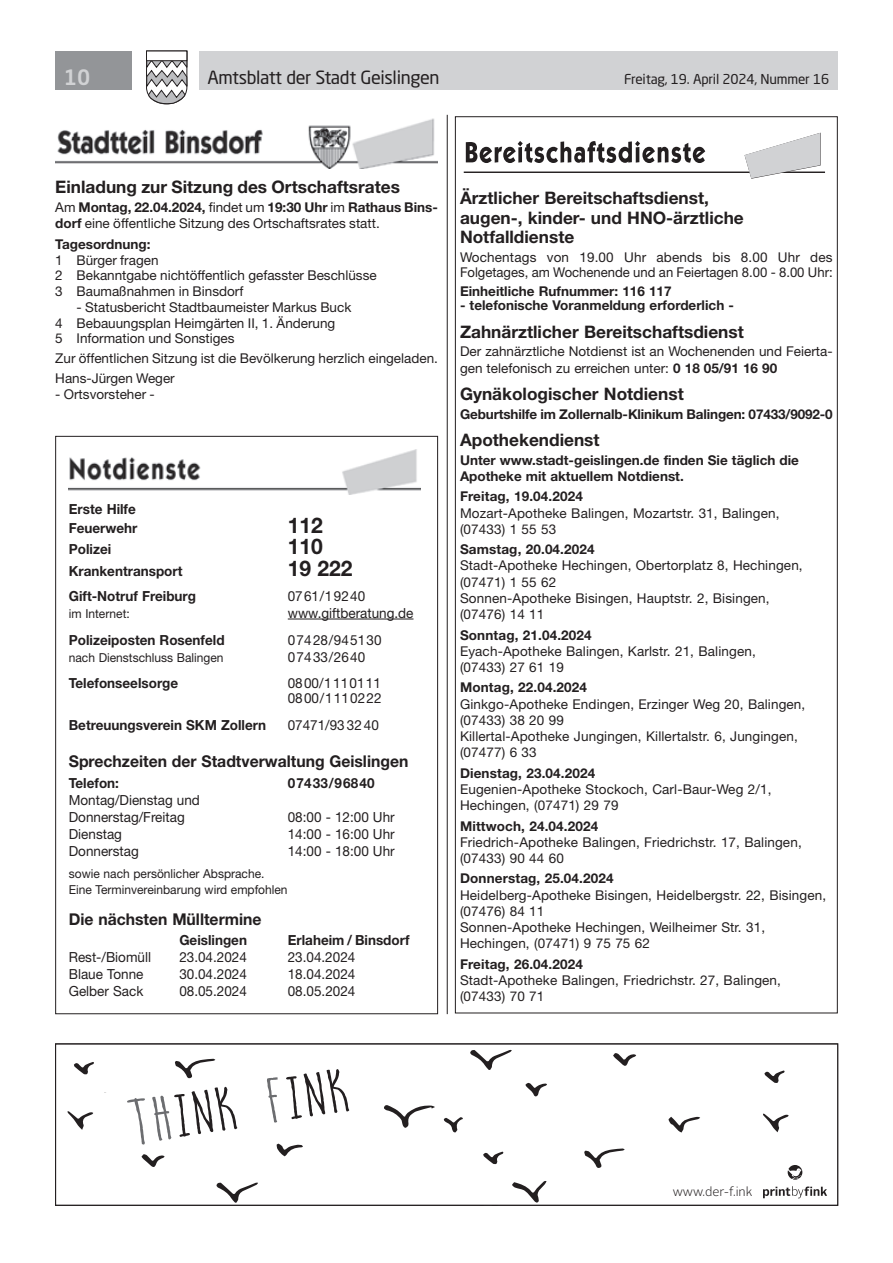
<style>
.page{position:relative;width:893px;height:1263px;background:#fff}
.page>*{position:absolute;margin:0;border:0;box-sizing:border-box;transform-origin:0 0}
.t1{font:55.05px "hellogoodbye";color:#231f20;scale:1.18 1}
.t2{font:700 21.6px "Helvetica Neue LT Std";color:#231f20}
.t3{font:500 21px "Neo Sans Std";color:#d1d2d4}
.t4{font:18px "Neo Sans Std";letter-spacing:-.02em;color:#231f20}
.t5{font:700 17.25px/19.4px "Helvetica Neue LT Std";color:#231f20}
.t6{font:700 16.2px "Helvetica Neue LT Std";color:#231f20}
.t7{font:13.95px/15.5px "Helvetica Neue LT Std";color:#231f20}
.t8{font:700 13.95px/19.5px "Helvetica Neue LT Std";color:#231f20}
.t9{font:700 13.95px "Helvetica Neue LT Std";letter-spacing:.05em;color:#231f20}
.t10{font:13.5px/16.2px "Helvetica Neue LT Std";letter-spacing:.01em;color:#231f20}
.t11{font:700 13.5px/16.2px "Helvetica Neue LT Std";color:#231f20}
.t12{font:13.5px "Neo Sans Std";letter-spacing:-.015em;color:#231f20}
.t13{font:300 12.75px "Alright Web";color:#231f20}
.t14{font:12.3px/15.5px "Helvetica Neue LT Std";color:#231f20}
.s1{font-weight:700}
.s2{color:#6c6d70}
</style>
<div class="page">
<div style="left:199px;top:51px;width:639px;height:38px;background:#d1d2d4"></div>
<div style="left:55px;top:51px;width:77px;height:38px;background:#939598"></div>
<svg style="left:146px;top:50px;width:42px;height:55px"></svg>
<div style="left:146px;top:51px;width:41px;height:10px;background:#fff;border:1px solid #231f20"></div>
<hr style="left:447px;top:115px;width:1px;height:899px;background:#231f20">
<img style="left:55px;top:118px;width:383px;height:50px">
<hr style="left:464px;top:172px;width:361px;height:1px;background:#231f20">
<svg style="left:744px;top:133px;width:77px;height:46px"></svg>
<svg style="left:466px;top:141px;width:239px;height:22px"></svg>
<hr style="left:288px;top:619px;width:125px;height:1px;background:#231f20">
<img style="left:68px;top:450px;width:353px;height:44px">
<svg style="left:470px;top:1050px;width:42px;height:20px"></svg>
<svg style="left:584px;top:1148px;width:41px;height:20px"></svg>
<svg style="left:668px;top:1117px;width:32px;height:15px"></svg>
<svg style="left:763px;top:1114px;width:26px;height:18px"></svg>
<svg style="left:525px;top:1083px;width:22px;height:14px"></svg>
<svg style="left:613px;top:1053px;width:23px;height:13px"></svg>
<svg style="left:764px;top:1070px;width:21px;height:13px"></svg>
<svg style="left:512px;top:1181px;width:34px;height:22px"></svg>
<svg style="left:483px;top:1151px;width:20px;height:13px"></svg>
<svg style="left:444px;top:1117px;width:19px;height:16px"></svg>
<svg style="left:216px;top:1182px;width:42px;height:21px"></svg>
<svg style="left:68px;top:1058px;width:367px;height:109px"></svg>
<svg style="left:788px;top:1165px;width:14px;height:15px"></svg>
<svg style="left:763px;top:1186px;width:64px;height:13px"></svg>
<div style="left:55px;top:1043px;width:783px;height:162px;border:1px solid #231f20"></div>
<h3 class="t3" style="left:64px;top:64px;width:28px">10</h3>
<h3 class="t4" style="left:207px;top:66px;width:234px">Amtsblatt der Stadt Geislingen</h3>
<p class="t12" style="left:624px;top:71px;width:207px">Freitag, 19. April 2024, Nummer 16</p>
<p class="t5" style="left:55px;top:177px;width:346px">Einladung zur Sitzung des Ortschaftsrates</p>
<p class="t10" style="left:55px;top:198px;width:384px">Am <span class="s1">Montag, 22.04.2024,</span> findet um <span class="s1">19:30 Uhr</span> im <span class="s1">Rathaus Bins&shy;dorf</span> eine öffentliche Sitzung des Ortschaftsrates statt.</p>
<p class="t11" style="left:55px;top:236px;width:97px">Tagesordnung:</p>
<p class="t10" style="left:55px;top:252px;width:323px;line-height:15.8px">1 Bürger fragen<br>2 Bekanntgabe nichtöffentlich gefasster Beschlüsse<br>3 Baumaßnahmen in Binsdorf</p>
<p class="t10" style="left:55px;top:299px;width:298px;line-height:15.8px;text-indent:21px">- Statusbericht Stadtbaumeister Markus Buck<br>4 Bebauungsplan Heimgärten II, 1. Änderung<br>5 Information und Sonstiges</p>
<p class="t10" style="left:55px;top:348px;width:384px;line-height:20px">Zur öffentlichen Sitzung ist die Bevölkerung herzlich eingeladen.<br>Hans-Jürgen Weger</p>
<p class="t10" style="left:55px;top:386px;width:101px">- Ortsvorsteher -</p>
<p class="t8" style="left:69px;top:498px;width:70px">Erste Hilfe<br>Feuerwehr</p>
<h2 class="t2" style="left:288px;top:512px;width:37px">112</h2>
<p class="t8" style="left:69px;top:539px;width:44px">Polizei</p>
<h2 class="t2" style="left:288px;top:533px;width:37px">110</h2>
<p class="t8" style="left:69px;top:561px;width:115px">Krankentransport</p>
<h2 class="t2" style="left:288px;top:555px;width:66px">19 222</h2>
<p class="t8" style="left:69px;top:586px;width:129px">Gift-Notruf Freiburg</p>
<p class="t7" style="left:288px;top:588px;width:79px">0761/19240</p>
<p class="t14" style="left:69px;top:605px;width:63px">im Internet:</p>
<p class="t7" style="left:288px;top:605px;width:127px">www.giftberatung.de</p>
<p class="t8" style="left:69px;top:630px;width:157px">Polizeiposten Rosenfeld</p>
<p class="t7" style="left:288px;top:632px;width:95px">07428/945130</p>
<p class="t14" style="left:69px;top:649px;width:156px">nach Dienstschluss Balingen</p>
<p class="t7" style="left:288px;top:649px;width:79px">07433/2640</p>
<p class="t8" style="left:69px;top:673px;width:111px">Telefonseelsorge</p>
<p class="t7" style="left:288px;top:675px;width:95px">0800/1110111<br>0800/1110222</p>
<p class="t8" style="left:69px;top:715px;width:199px">Betreuungsverein SKM Zollern</p>
<p class="t7" style="left:288px;top:717px;width:93px">07471/93 32 40</p>
<p class="t6" style="left:69px;top:751px;width:341px">Sprechzeiten der Stadtverwaltung Geislingen</p>
<p class="t8" style="left:69px;top:773px;width:52px">Telefon:</p>
<p class="t9" style="left:288px;top:774px;width:88px">07433/96840</p>
<p class="t7" style="left:69px;top:791px;width:133px;line-height:17px">Montag/Dienstag und<br>Donnerstag/Freitag</p>
<p class="t7" style="left:288px;top:809px;width:108px">08:00 - 12:00 Uhr</p>
<p class="t7" style="left:69px;top:826px;width:55px">Dienstag</p>
<p class="t7" style="left:288px;top:826px;width:108px">14:00 - 16:00 Uhr</p>
<p class="t7" style="left:69px;top:843px;width:72px">Donnerstag</p>
<p class="t7" style="left:288px;top:843px;width:108px">14:00 - 18:00 Uhr</p>
<p class="t14" style="left:69px;top:866px;width:220px">sowie nach persönlicher Absprache.<br>Eine Terminvereinbarung wird empfohlen</p>
<p class="t6" style="left:69px;top:909px;width:194px">Die nächsten Mülltermine</p>
<p class="t8" style="left:179px;top:930px;width:69px">Geislingen</p>
<p class="t8" style="left:288px;top:930px;width:123px">Erlaheim / Binsdorf</p>
<p class="t7" style="left:69px;top:949px;width:84px">Rest-/Biomüll</p>
<p class="t7" style="left:179px;top:949px;width:69px">23.04.2024</p>
<p class="t7" style="left:288px;top:949px;width:69px">23.04.2024</p>
<p class="t7" style="left:69px;top:966px;width:76px">Blaue Tonne</p>
<p class="t7" style="left:179px;top:966px;width:69px">30.04.2024</p>
<p class="t7" style="left:288px;top:966px;width:69px">18.04.2024</p>
<p class="t7" style="left:69px;top:983px;width:76px">Gelber Sack</p>
<p class="t7" style="left:179px;top:983px;width:69px">08.05.2024</p>
<p class="t7" style="left:288px;top:983px;width:69px">08.05.2024</p>
<p class="t5" style="left:460px;top:188px;width:285px">Ärztlicher Bereitschaftsdienst, augen-, kinder- und HNO-ärztliche<br>Notfalldienste</p>
<p class="t10" style="left:460px;top:250px;width:374px;line-height:14.7px">Wochentags von 19.00 Uhr abends bis 8.00 Uhr des<br>Folgetages, am Wochenende und an Feiertagen 8.00 - 8.00 Uhr:</p>
<p class="t11" style="left:460px;top:282px;width:213px">Einheitliche Rufnummer: 116 117</p>
<p class="t11" style="left:460px;top:297px;width:275px">- telefonische Voranmeldung erforderlich -</p>
<p class="t5" style="left:460px;top:322px;width:285px">Zahnärztlicher Bereitschaftsdienst</p>
<p class="t10" style="left:460px;top:343px;width:374px">Der zahnärztliche Notdienst ist an Wochenenden und Feierta&shy;gen telefonisch zu erreichen unter: <span class="s1">0 18 05/91 16 90</span></p>
<p class="t5" style="left:460px;top:384px;width:225px">Gynäkologischer Notdienst</p>
<p class="t11" style="left:460px;top:405px;width:374px">Geburtshilfe im Zollernalb-Klinikum Balingen: 07433/9092-0</p>
<p class="t5" style="left:460px;top:430px;width:141px">Apothekendienst</p>
<p class="t11" style="left:460px;top:451px;width:341px">Unter www.stadt-geislingen.de finden Sie täglich die<br>Apotheke mit aktuellem Notdienst.</p>
<p class="t11" style="left:460px;top:488px;width:124px">Freitag, 19.04.2024</p>
<p class="t10" style="left:460px;top:504px;width:321px">Mozart-Apotheke Balingen, Mozartstr. 31, Balingen, (07433) 1 55 53</p>
<p class="t11" style="left:460px;top:541px;width:136px">Samstag, 20.04.2024</p>
<p class="t10" style="left:460px;top:557px;width:344px">Stadt-Apotheke Hechingen, Obertorplatz 8, Hechingen, (07471) 1 55 62<br>Sonnen-Apotheke Bisingen, Hauptstr. 2, Bisingen, (07476) 14 11</p>
<p class="t11" style="left:460px;top:626px;width:133px">Sonntag, 21.04.2024</p>
<p class="t10" style="left:460px;top:643px;width:297px">Eyach-Apotheke Balingen, Karlstr. 21, Balingen, (07433) 27 61 19</p>
<p class="t11" style="left:460px;top:679px;width:128px">Montag, 22.04.2024</p>
<p class="t10" style="left:460px;top:695px;width:347px">Ginkgo-Apotheke Endingen, Erzinger Weg 20, Balingen, (07433) 38 20 99<br>Killertal-Apotheke Jungingen, Killertalstr. 6, Jungingen, (07477) 6 33</p>
<p class="t11" style="left:460px;top:764px;width:137px">Dienstag, 23.04.2024</p>
<p class="t10" style="left:460px;top:781px;width:313px">Eugenien-Apotheke Stockoch, Carl-Baur-Weg 2/1,<br>Hechingen, (07471) 29 79</p>
<p class="t11" style="left:460px;top:817px;width:140px">Mittwoch, 24.04.2024</p>
<p class="t10" style="left:460px;top:834px;width:343px">Friedrich-Apotheke Balingen, Friedrichstr. 17, Balingen, (07433) 90 44 60</p>
<p class="t11" style="left:460px;top:870px;width:155px">Donnerstag, 25.04.2024</p>
<p class="t10" style="left:460px;top:886px;width:368px">Heidelberg-Apotheke Bisingen, Heidelbergstr. 22, Bisingen, (07476) 84 11<br>Sonnen-Apotheke Hechingen, Weilheimer Str. 31, Hechingen, (07471) 9 75 75 62</p>
<p class="t11" style="left:460px;top:955px;width:124px">Freitag, 26.04.2024</p>
<p class="t10" style="left:460px;top:972px;width:322px">Stadt-Apotheke Balingen, Friedrichstr. 27, Balingen, (07433) 70 71</p>
<h1 class="t1" style="left:125px;top:1096px;width:190px;rotate:-9deg"><span class="s2">Th</span>ink <span class="s2">F</span>ink</h1>
<p class="t13" style="left:673px;top:1184px;width:81px">www.der-f.ink</p>
</div>
